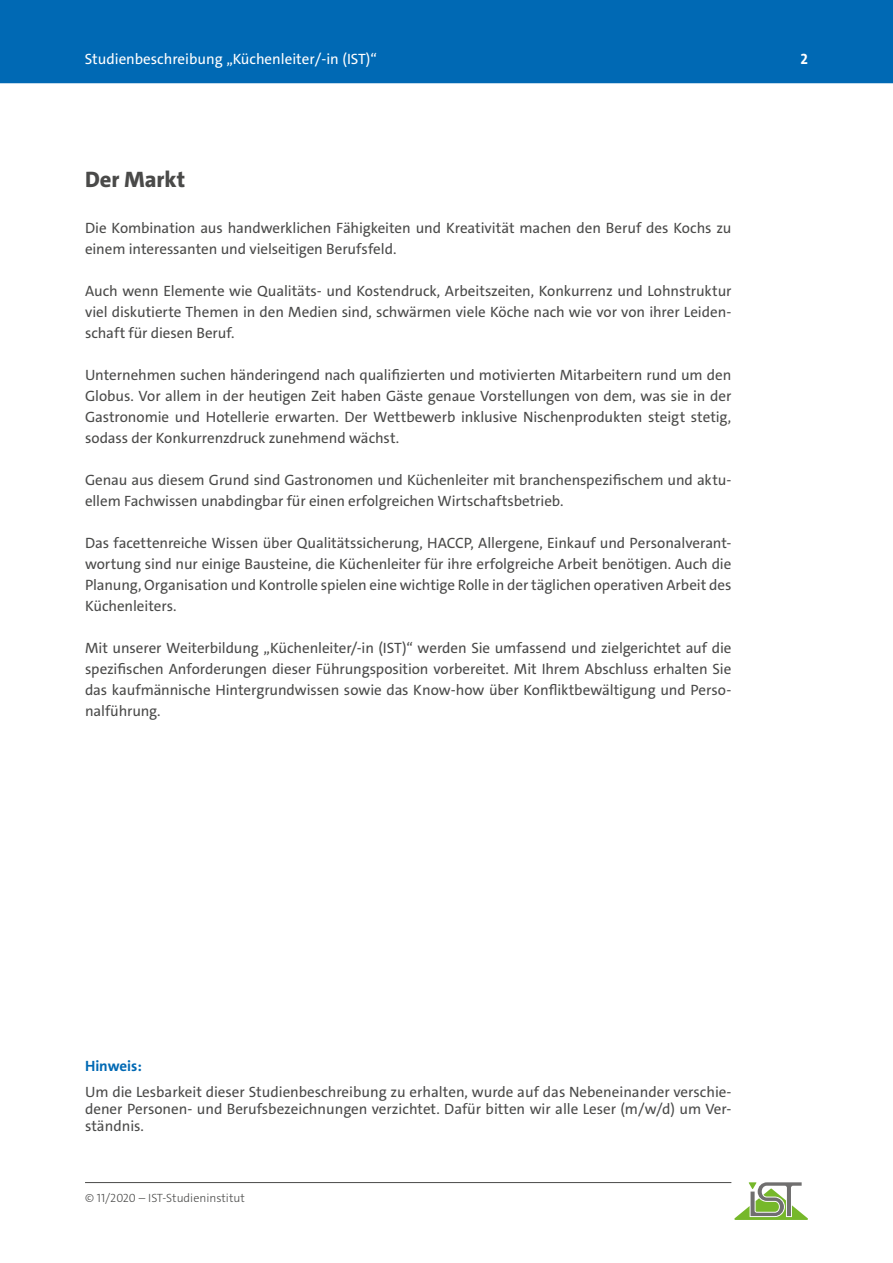
<style>
.page{position:relative;width:893px;height:1263px;background:#fff}
.page>*{position:absolute;margin:0;border:0;box-sizing:border-box;transform-origin:0 0}
.t1{font:800 22.5px "The Sans C4 s";color:#4a4a49}
.t2{font:15px/21px "The Sans C4 s";letter-spacing:-.005em;color:#4a4a49;text-align:justify}
.t3{font:15px "The Sans C4 s";color:#fff}
.t4{font:700 15px "The Sans C4 s";color:#0069b4}
.t5{font:700 15px "The Sans C4 s";color:#fff}
.t6{font:300 12px "The Sans C4 s";color:#4a4a49}
</style>
<div class="page">
<hr style="left:85px;top:1182px;width:646px;height:1px;background:#4a4a49">
<svg style="left:734px;top:1182px;width:74px;height:38px"></svg>
<div style="left:0;top:0;width:893px;height:83px;background:#0069b4"></div>
<p class="t3" style="left:85px;top:49px;width:294px">Studienbeschreibung „Küchenleiter/-in (IST)“</p>
<p class="t5" style="left:800px;top:49px;width:9px">2</p>
<h1 class="t1" style="left:85px;top:165px;width:102px">Der Markt</h1>
<p class="t2" style="left:85px;top:217px;width:648px">Die Kombination aus handwerklichen Fähigkeiten und Kreativität machen den Beruf des Kochs zu einem interessanten und vielseitigen Berufsfeld.</p>
<p class="t2" style="left:85px;top:280px;width:648px">Auch wenn Elemente wie Qualitäts- und Kostendruck, Arbeitszeiten, Konkurrenz und Lohnstruktur viel diskutierte Themen in den Medien sind, schwärmen viele Köche nach wie vor von ihrer Leiden&shy;schaft für diesen Beruf.</p>
<p class="t2" style="left:85px;top:364px;width:648px">Unternehmen suchen händeringend nach qualifizierten und motivierten Mitarbeitern rund um den Globus. Vor allem in der heutigen Zeit haben Gäste genaue Vorstellungen von dem, was sie in der Gastronomie und Hotellerie erwarten. Der Wettbewerb inklusive Nischenprodukten steigt stetig, sodass der Konkurrenzdruck zunehmend wächst.</p>
<p class="t2" style="left:85px;top:469px;width:648px">Genau aus diesem Grund sind Gastronomen und Küchenleiter mit branchenspezifischem und aktu&shy;ellem Fachwissen unabdingbar für einen erfolgreichen Wirtschaftsbetrieb.</p>
<p class="t2" style="left:85px;top:532px;width:648px">Das facettenreiche Wissen über Qualitätssicherung, HACCP, Allergene, Einkauf und Personalverant&shy;wortung sind nur einige Bausteine, die Küchenleiter für ihre erfolgreiche Arbeit benötigen. Auch die Planung, Organisation und Kontrolle spielen eine wichtige Rolle in der täglichen operativen Arbeit des Küchenleiters.</p>
<p class="t2" style="left:85px;top:637px;width:648px">Mit unserer Weiterbildung „Küchenleiter/-in (IST)“ werden Sie umfassend und zielgerichtet auf die spezifischen Anforderungen dieser Führungsposition vorbereitet. Mit Ihrem Abschluss erhalten Sie das kaufmännische Hintergrundwissen sowie das Know-how über Konfliktbewältigung und Perso&shy;nalführung.</p>
<p class="t4" style="left:85px;top:1057px;width:58px">Hinweis:</p>
<p class="t2" style="left:85px;top:1083px;width:648px;line-height:17px">Um die Lesbarkeit dieser Studienbeschreibung zu erhalten, wurde auf das Nebeneinander verschie&shy;dener Personen- und Berufsbezeichnungen verzichtet. Dafür bitten wir alle Leser (m/w/d) um Ver&shy;ständnis.</p>
<p class="t6" style="left:85px;top:1190px;width:161px">© 11/2020 – IST-Studieninstitut</p>
</div>
